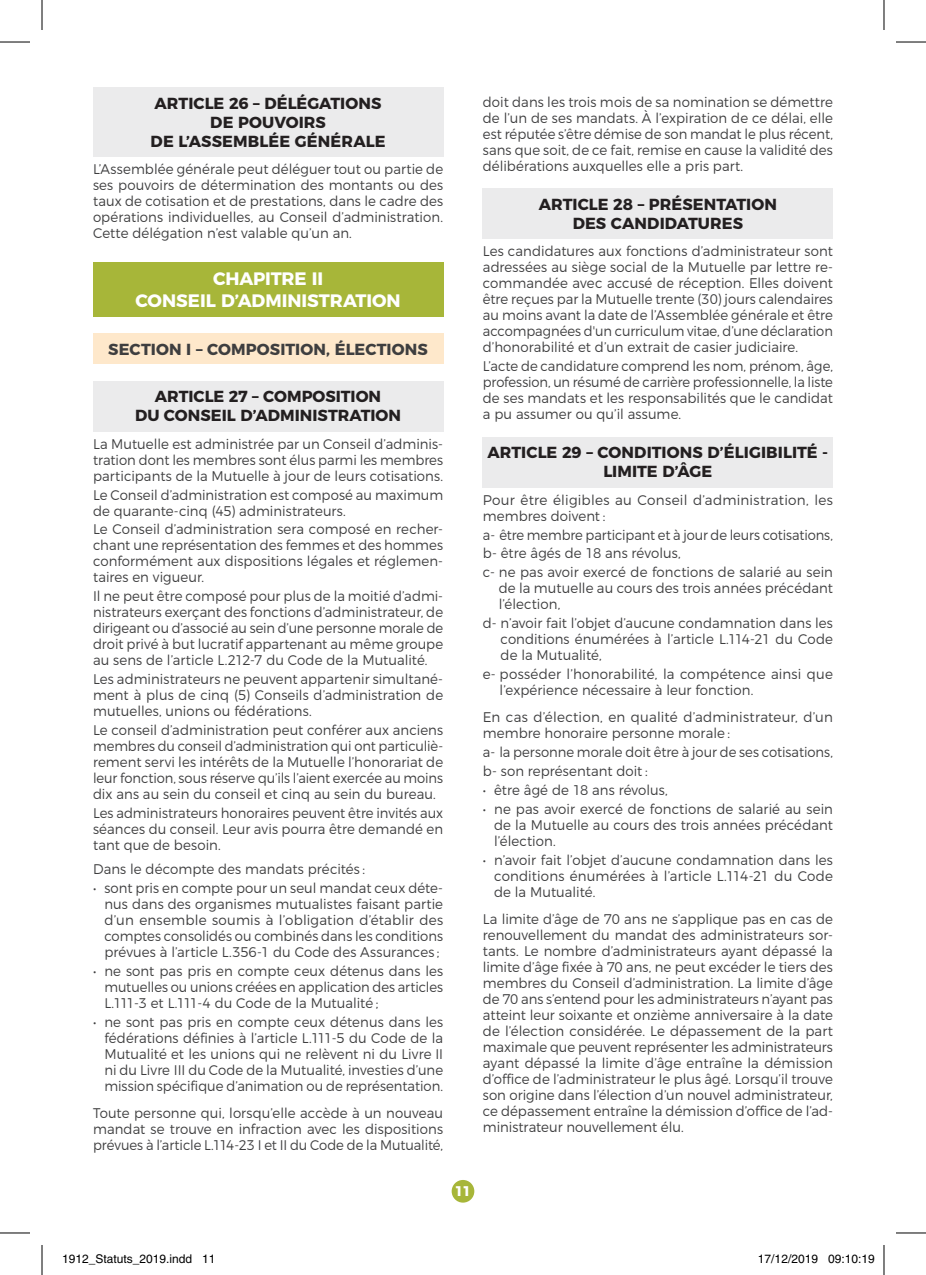
<style>
.page{position:relative;width:926px;height:1275px;background:#fff}
.page>*{position:absolute;margin:0;border:0;box-sizing:border-box;transform-origin:0 0}
.Chapitres{font:700 18px/21.6px "Montserrat";color:#fff;text-align:center}
.t1{font:700 16px/19.2px "Montserrat";letter-spacing:.005em;color:#231f20;text-align:center}
.Section{font:700 16px "Montserrat";letter-spacing:.01em;color:#3e3e3f}
.Texte{font:300 14px/16px "Montserrat";letter-spacing:.005em;color:#3e3e3f;text-align:justify;scale:.95 1}
.Texte-2{font:300 14px/16px "Montserrat";letter-spacing:.005em;color:#3e3e3f;text-align:justify;scale:.94 1}
.Texte-3{font:300 14px/16px "Montserrat";letter-spacing:.005em;color:#3e3e3f;scale:.96 1}
.Texte-4{font:300 14px/16px "Montserrat";letter-spacing:.005em;color:#3e3e3f}
.Texte-5{font:300 14px "Montserrat";letter-spacing:.005em;color:#3e3e3f;scale:.93 1}
.t2{font:700 14px "Montserrat";color:#fff}
.t3{font:12px "Helvetica";color:#000}
</style>
<div class="page">
<div style="left:452px;top:1180px;width:22px;height:22px;background:#a7b639;border-radius:50%"></div>
<div style="left:93px;top:87px;width:350px;height:70px;background:#ebebec"></div>
<div style="left:93px;top:262px;width:350px;height:55px;background:#a7b639"></div>
<div style="left:93px;top:333px;width:350px;height:31px;background:#fee8cb"></div>
<div style="left:93px;top:381px;width:350px;height:50px;background:#ebebec"></div>
<div style="left:483px;top:188px;width:350px;height:51px;background:#ebebec"></div>
<div style="left:483px;top:437px;width:350px;height:50px;background:#ebebec"></div>
<hr style="left:0;top:42px;width:30px;height:1px;background:#000">
<hr style="left:896px;top:42px;width:30px;height:1px;background:#000">
<hr style="left:0;top:1232px;width:30px;height:1px;background:#000">
<hr style="left:896px;top:1232px;width:30px;height:1px;background:#000">
<hr style="left:42px;top:0;width:1px;height:30px;background:#000">
<hr style="left:42px;top:1245px;width:1px;height:30px;background:#000">
<hr style="left:884px;top:0;width:1px;height:30px;background:#000">
<hr style="left:884px;top:1245px;width:1px;height:30px;background:#000">
<div style="left:828px;top:1254px;width:7px;height:9px;border:1px solid #fff;border-radius:50%"></div>
<svg style="left:829px;top:1254px;width:6px;height:9px"></svg>
<p class="t1" style="left:151px;top:92px;width:236px">ARTICLE 26 – DÉLÉGATIONS<br>DE POUVOIRS<br>DE L’ASSEMBLÉE GÉNÉRALE</p>
<p class="Texte" style="left:93px;top:160px;width:370px">L’Assemblée générale peut déléguer tout ou partie de ses pouvoirs de détermination des montants ou des taux de cotisation et de prestations, dans le cadre des opérations individuelles, au Conseil d’administration.<br>Cette délégation n’est valable qu’un an.</p>
<p class="Chapitres" style="left:135px;top:267px;width:267px">CHAPITRE II<br>CONSEIL D’ADMINISTRATION</p>
<p class="Section" style="left:108px;top:336px;width:321px">SECTION I – COMPOSITION, ÉLECTIONS</p>
<p class="t1" style="left:135px;top:386px;width:268px">ARTICLE 27 – COMPOSITION<br>DU CONSEIL D’ADMINISTRATION</p>
<p class="Texte" style="left:93px;top:434px;width:370px">La Mutuelle est administrée par un Conseil d’adminis&shy;tration dont les membres sont élus parmi les membres participants de la Mutuelle à jour de leurs cotisations.</p>
<p class="Texte" style="left:93px;top:485px;width:370px">Le Conseil d’administration est composé au maximum de quarante-cinq (45) administrateurs.</p>
<p class="Texte" style="left:93px;top:520px;width:370px">Le Conseil d’administration sera composé en recher&shy;chant une représentation des femmes et des hommes conformément aux dispositions légales et réglemen&shy;taires en vigueur.</p>
<p class="Texte" style="left:93px;top:587px;width:370px">Il ne peut être composé pour plus de la moitié d’admi&shy;nistrateurs exerçant des fonctions d’administrateur, de dirigeant ou d’associé au sein d’une personne morale de droit privé à but lucratif appartenant au même groupe au sens de l’article L.212-7 du Code de la Mutualité.</p>
<p class="Texte" style="left:93px;top:670px;width:370px">Les administrateurs ne peuvent appartenir simultané&shy;ment à plus de cinq (5) Conseils d’administration de mutuelles, unions ou fédérations.</p>
<p class="Texte" style="left:93px;top:721px;width:370px">Le conseil d’administration peut conférer aux anciens membres du conseil d’administration qui ont particuliè&shy;rement servi les intérêts de la Mutuelle l’honorariat de leur fonction, sous réserve qu’ils l’aient exercée au moins dix ans au sein du conseil et cinq au sein du bureau.</p>
<p class="Texte-2" style="left:93px;top:803px;width:374px">Les administrateurs honoraires peuvent être invités aux séances du conseil. Leur avis pourra être demandé en tant que de besoin.</p>
<p class="Texte" style="left:93px;top:860px;width:288px">Dans le décompte des mandats précités :</p>
<p class="Texte" style="left:104px;top:879px;width:358px;text-indent:-11px">• sont pris en compte pour un seul mandat ceux déte&shy;nus dans des organismes mutualistes faisant partie d’un ensemble soumis à l’obligation d’établir des comptes consolidés ou combinés dans les conditions prévues à l’article L.356-1 du Code des Assurances ;</p>
<p class="Texte" style="left:104px;top:962px;width:358px;text-indent:-11px">• ne sont pas pris en compte ceux détenus dans les mutuelles ou unions créées en application des articles L.111-3 et L.111-4 du Code de la Mutualité ;</p>
<p class="Texte" style="left:104px;top:1012px;width:358px;text-indent:-11px">• ne sont pas pris en compte ceux détenus dans les fédérations définies à l’article L.111-5 du Code de la Mutualité et les unions qui ne relèvent ni du Livre II ni du Livre III du Code de la Mutualité, investies d’une mission spécifique d’animation ou de représentation.</p>
<p class="Texte" style="left:93px;top:1104px;width:370px">Toute personne qui, lorsqu’elle accède à un nouveau mandat se trouve en infraction avec les dispositions prévues à l’article L.114-23 I et II du Code de la Mutualité,</p>
<p class="t2" style="left:455px;top:1179px;width:18px">11</p>
<p class="Texte" style="left:483px;top:92px;width:370px">doit dans les trois mois de sa nomination se démettre de l’un de ses mandats. À l’expiration de ce délai, elle est réputée s’être démise de son mandat le plus récent, sans que soit, de ce fait, remise en cause la validité des délibérations auxquelles elle a pris part.</p>
<p class="t1" style="left:539px;top:193px;width:240px">ARTICLE 28 – PRÉSENTATION<br>DES CANDIDATURES</p>
<p class="Texte" style="left:483px;top:242px;width:370px">Les candidatures aux fonctions d’administrateur sont adressées au siège social de la Mutuelle par lettre re&shy;commandée avec accusé de réception. Elles doivent être reçues par la Mutuelle trente (30) jours calendaires au moins avant la date de l’Assemblée générale et être accompagnées d'un curriculum vitae, d’une déclaration d’honorabilité et d’un extrait de casier judiciaire.</p>
<p class="Texte-2" style="left:483px;top:357px;width:374px">L’acte de candidature comprend les nom, prénom, âge, profession, un résumé de carrière professionnelle, la liste de ses mandats et les responsabilités que le candidat a pu assumer ou qu’il assume.</p>
<p class="t1" style="left:488px;top:441px;width:342px">ARTICLE 29 – CONDITIONS D’ÉLIGIBILITÉ -<br>LIMITE D’ÂGE</p>
<p class="Texte-4" style="left:483px;top:490px;width:352px">Pour être éligibles au Conseil d’administration, les membres doivent :</p>
<p class="Texte-5" style="left:483px;top:523px;width:378px">a- être membre participant et à jour de leurs cotisations,</p>
<p class="Texte" style="left:483px;top:544px;width:210px">b- être âgés de 18 ans révolus,</p>
<p class="Texte" style="left:499px;top:563px;width:353px;text-indent:-16px">c- ne pas avoir exercé de fonctions de salarié au sein de la mutuelle au cours des trois années précédant l’élection,</p>
<p class="Texte" style="left:501px;top:614px;width:351px;text-indent:-18px">d- n’avoir fait l’objet d’aucune condamnation dans les conditions énumérées à l’article L.114-21 du Code de la Mutualité,</p>
<p class="Texte-3" style="left:500px;top:665px;width:349px;text-indent:-17px">e- posséder l’honorabilité, la compétence ainsi que l’expérience nécessaire à leur fonction.</p>
<p class="Texte-3" style="left:483px;top:708px;width:366px">En cas d’élection, en qualité d’administrateur, d’un membre honoraire personne morale :</p>
<p class="Texte-2" style="left:483px;top:743px;width:374px">a- la personne morale doit être à jour de ses cotisations,</p>
<p class="Texte" style="left:483px;top:762px;width:175px">b- son représentant doit :</p>
<p class="Texte" style="left:483px;top:780px;width:196px">∙ être âgé de 18 ans révolus,</p>
<p class="Texte" style="left:494px;top:799px;width:358px;text-indent:-11px">∙ ne pas avoir exercé de fonctions de salarié au sein de la Mutuelle au cours des trois années précédant l’élection.</p>
<p class="Texte" style="left:494px;top:850px;width:358px;text-indent:-11px">∙ n’avoir fait l’objet d’aucune condamnation dans les conditions énumérées à l’article L.114-21 du Code de la Mutualité.</p>
<p class="Texte" style="left:483px;top:909px;width:370px">La limite d’âge de 70 ans ne s’applique pas en cas de renouvellement du mandat des administrateurs sor&shy;tants. Le nombre d’administrateurs ayant dépassé la limite d’âge fixée à 70 ans, ne peut excéder le tiers des membres du Conseil d’administration. La limite d’âge de 70 ans s’entend pour les administrateurs n’ayant pas atteint leur soixante et onzième anniversaire à la date de l’élection considérée. Le dépassement de la part maximale que peuvent représenter les administrateurs ayant dépassé la limite d’âge entraîne la démission d’office de l’administrateur le plus âgé. Lorsqu’il trouve son origine dans l’élection d’un nouvel administrateur, ce dépassement entraîne la démission d’office de l’ad&shy;ministrateur nouvellement élu.</p>
<p class="t3" style="left:62px;top:1251px;width:155px">1912_Statuts_2019.indd 11</p>
<p class="t3" style="left:758px;top:1251px;width:118px">17/12/2019 09:10:19</p>
</div>
